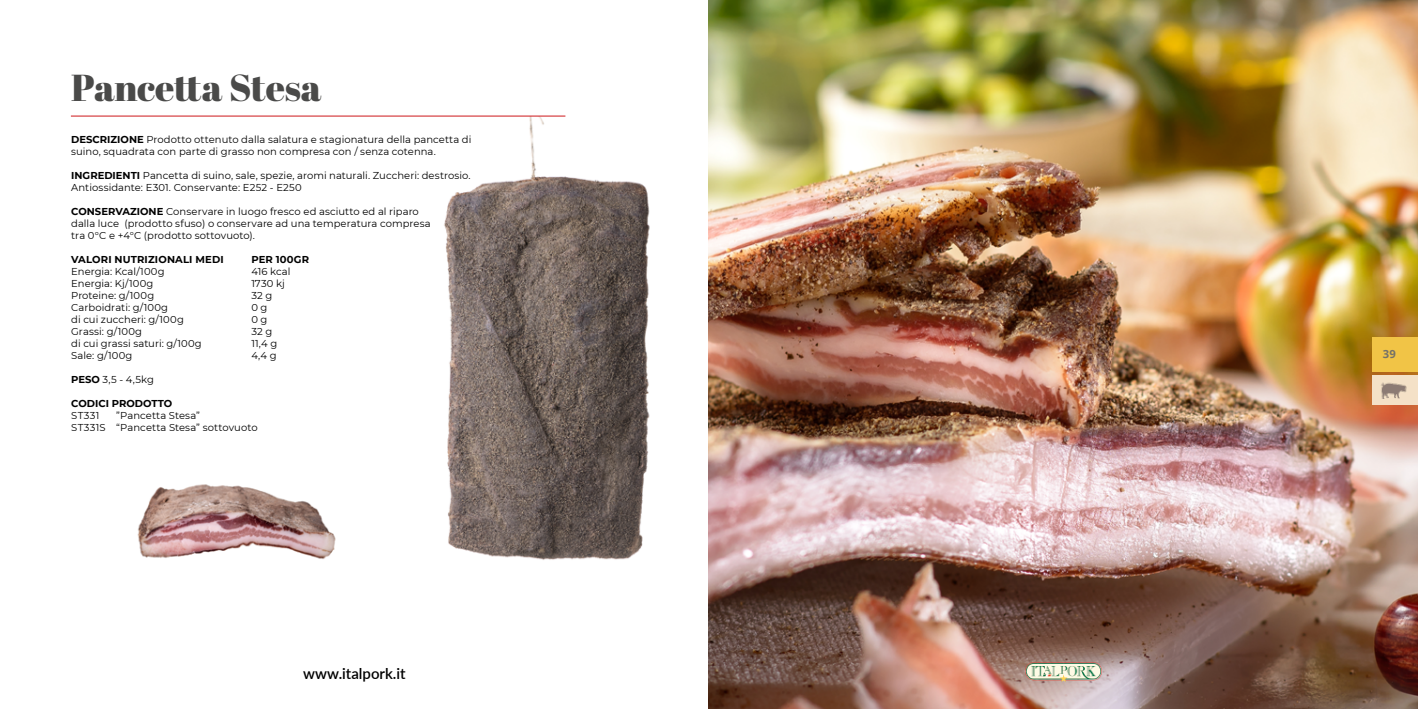
<style>
.page{position:relative;width:1418px;height:709px;background:#fff}
.page>*{position:absolute;margin:0;border:0;box-sizing:border-box;transform-origin:0 0}
.t1{font:37.5px "Abril Fatface";letter-spacing:-.005em;color:#4a4a49}
.t2{font:600 15px "Lato";color:#000}
.t3{font:700 11.25px "Open Sans";color:#747169}
.t4{font:10px/12px "Montserrat";letter-spacing:.005em;color:#000}
.t5{font:700 10px "Montserrat";letter-spacing:.015em;color:#000}
.s1{font-weight:700}
</style>
<div class="page">
<img style="left:137px;top:484px;width:199px;height:75px">
<img style="left:444px;top:116px;width:206px;height:444px">
<hr style="left:71px;top:116px;width:494px;height:1px;background:#cd171a">
<img style="left:709px;top:0;width:708px;height:709px">
<div style="left:1371px;top:337px;width:46px;height:34px;background:#f1c446"></div>
<div style="left:1371px;top:376px;width:46px;height:29px;background:#f4e1c7"></div>
<img style="left:1381px;top:382px;width:26px;height:17px">
<img style="left:1025px;top:663px;width:76px;height:18px">
<h1 class="t1" style="left:71px;top:61px;width:252px">Pancetta Stesa</h1>
<p class="t4" style="left:71px;top:133px;width:402px"><span class="s1">DESCRIZIONE</span> Prodotto ottenuto dalla salatura e stagionatura della pancetta di suino, squadrata con parte di grasso non compresa con / senza cotenna.</p>
<p class="t4" style="left:71px;top:169px;width:401px"><span class="s1">INGREDIENTI</span> Pancetta di suino, sale, spezie, aromi naturali. Zuccheri: destrosio.<br>Antiossidante: E301. Conservante: E252 - E250</p>
<p class="t4" style="left:71px;top:205px;width:361px"><span class="s1">CONSERVAZIONE</span> Conservare in luogo fresco ed asciutto ed al riparo dalla luce (prodotto sfuso) o conservare ad una temperatura compresa tra 0°C e +4°C (prodotto sottovuoto).</p>
<p class="t5" style="left:71px;top:252px;width:154px">VALORI NUTRIZIONALI MEDI</p>
<p class="t5" style="left:251px;top:252px;width:59px">PER 100GR</p>
<p class="t4" style="left:71px;top:265px;width:95px">Energia: Kcal/100g</p>
<p class="t4" style="left:251px;top:265px;width:41px">416 kcal</p>
<p class="t4" style="left:71px;top:277px;width:84px">Energia: Kj/100g</p>
<p class="t4" style="left:251px;top:277px;width:35px">1730 kj</p>
<p class="t4" style="left:71px;top:289px;width:85px">Proteine: g/100g</p>
<p class="t4" style="left:251px;top:289px;width:22px">32 g</p>
<p class="t4" style="left:71px;top:301px;width:98px">Carboidrati: g/100g</p>
<p class="t4" style="left:251px;top:301px;width:18px">0 g</p>
<p class="t4" style="left:71px;top:313px;width:114px">di cui zuccheri: g/100g</p>
<p class="t4" style="left:251px;top:313px;width:18px">0 g</p>
<p class="t4" style="left:71px;top:325px;width:72px">Grassi: g/100g</p>
<p class="t4" style="left:251px;top:325px;width:22px">32 g</p>
<p class="t4" style="left:71px;top:337px;width:132px">di cui grassi saturi: g/100g</p>
<p class="t4" style="left:251px;top:337px;width:27px">11,4 g</p>
<p class="t4" style="left:71px;top:349px;width:63px">Sale: g/100g</p>
<p class="t4" style="left:251px;top:349px;width:27px">4,4 g</p>
<p class="t4" style="left:71px;top:373px;width:84px"><span class="s1">PESO</span> 3,5 - 4,5kg</p>
<p class="t5" style="left:71px;top:396px;width:103px">CODICI PRODOTTO</p>
<p class="t4" style="left:71px;top:409px;width:30px">ST331</p>
<p class="t4" style="left:71px;top:409px;width:188px;text-indent:45px">”Pancetta Stesa”<br>ST331S “Pancetta Stesa” sottovuoto</p>
<h2 class="t2" style="left:303px;top:663px;width:104px">www.italpork.it</h2>
<p class="t3" style="left:1382px;top:346px;width:14px">39</p>
</div>
